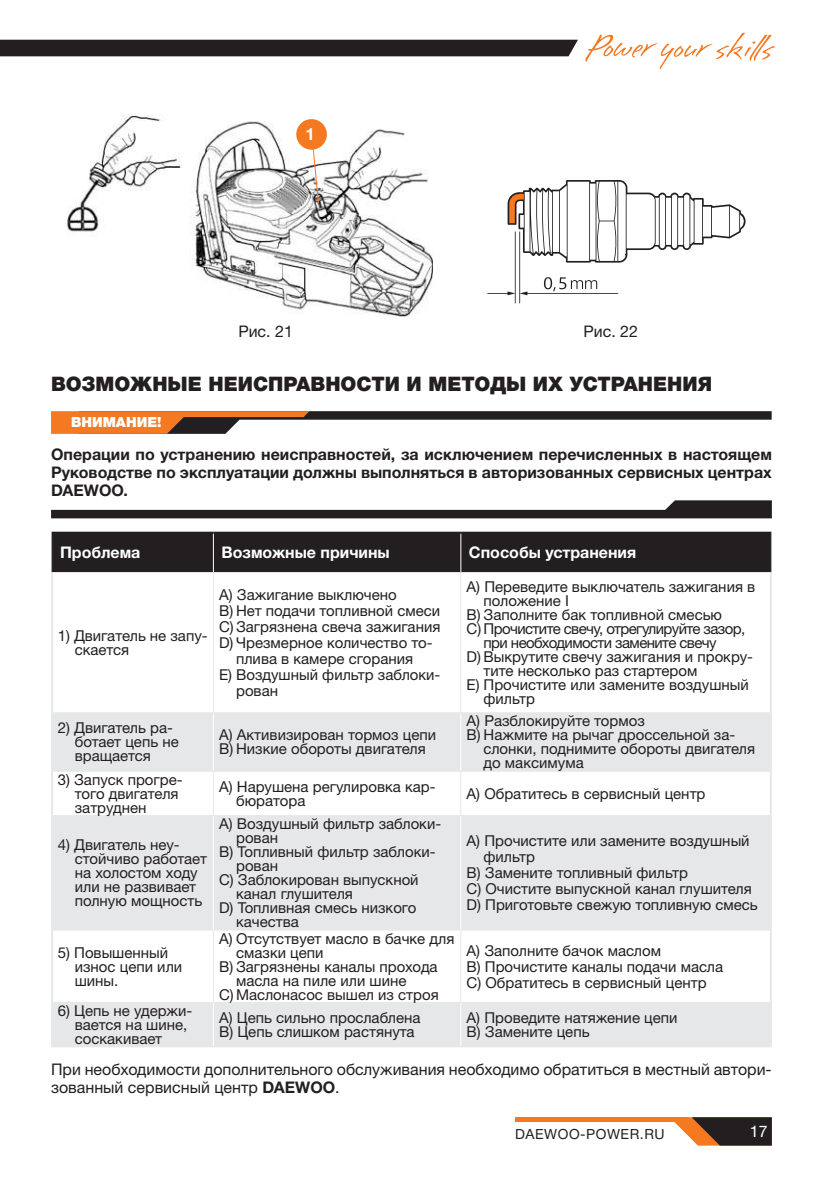
<style>
.page{position:relative;width:840px;height:1191px;background:#fff}
.page>*{position:absolute;margin:0;border:0;box-sizing:border-box;transform-origin:0 0}
.t1{font:900 20px "Helvetica Neue LTW1 G";color:#231f20}
.t2{font:700 16.8px "Helvetica Neue LTW1 G";color:#fff}
.t3{font:700 16px/18px "Helvetica Neue LTW1 G";color:#231f20;text-align:justify}
.t4{font:16px/18px "Helvetica Neue LTW1 G";color:#231f20}
.t5{font:700 16px "Helvetica Neue LTW1 G";color:#fff}
.t6{font:16px "Helvetica Neue Cyr";color:#fff}
.t7{font:15px/14px "Helvetica Neue LTW1 G";color:#231f20}
.t8{font:15px "Helvetica Neue LTW1 G";letter-spacing:-.04em;color:#231f20}
.t9{font:14px "Helvetica 5 Normal";letter-spacing:.04em;color:#231f20}
.t10{font:900 14px "Helvetica Neue LTW1 G";color:#fff}
.s1{font-weight:700}
</style>
<div class="page">
<div style="left:0;top:40px;width:577px;height:16px;background:#231f20"></div>
<svg style="left:585px;top:33px;width:189px;height:36px"></svg>
<svg style="left:674px;top:1117px;width:97px;height:28px"></svg>
<div style="left:514px;top:1117px;width:174px;height:5px;background:#f47921"></div>
<svg style="left:51px;top:411px;width:720px;height:23px"></svg>
<svg style="left:51px;top:500px;width:720px;height:18px"></svg>
<img style="left:67px;top:114px;width:365px;height:203px">
<div style="left:296px;top:119px;width:31px;height:31px;background:#f47921;border-radius:50%"></div>
<svg style="left:312px;top:148px;width:7px;height:56px"></svg>
<svg style="left:487px;top:180px;width:258px;height:123px"></svg>
<div style="left:53px;top:533px;width:717px;height:39px;background:#231f20"></div>
<svg style="left:53px;top:713px;width:716px;height:333px;fill:#e6e7e9"></svg>
<hr style="left:52px;top:531px;width:161px;height:2px;background:#231f20">
<hr style="left:213px;top:531px;width:247px;height:2px;background:#231f20">
<hr style="left:460px;top:531px;width:311px;height:2px;background:#231f20">
<hr style="left:213px;top:533px;width:1px;height:39px;background:#fff">
<hr style="left:460px;top:533px;width:1px;height:39px;background:#fff">
<hr style="left:51px;top:572px;width:162px;height:1px;background:#e6e7e9">
<hr style="left:213px;top:572px;width:247px;height:1px;background:#e6e7e9">
<hr style="left:213px;top:573px;width:1px;height:139px;background:#e6e7e9">
<hr style="left:460px;top:572px;width:311px;height:1px;background:#e6e7e9">
<hr style="left:460px;top:573px;width:1px;height:139px;background:#e6e7e9">
<hr style="left:53px;top:712px;width:160px;height:1px;background:#e6e7e9">
<hr style="left:213px;top:712px;width:247px;height:1px;background:#e6e7e9">
<hr style="left:460px;top:712px;width:309px;height:1px;background:#e6e7e9">
<hr style="left:53px;top:770px;width:160px;height:1px;background:#e6e7e9">
<hr style="left:213px;top:770px;width:247px;height:1px;background:#e6e7e9">
<hr style="left:213px;top:771px;width:1px;height:44px;background:#e6e7e9">
<hr style="left:460px;top:770px;width:309px;height:1px;background:#e6e7e9">
<hr style="left:460px;top:771px;width:1px;height:44px;background:#e6e7e9">
<hr style="left:53px;top:815px;width:160px;height:1px;background:#e6e7e9">
<hr style="left:213px;top:815px;width:247px;height:1px;background:#e6e7e9">
<hr style="left:460px;top:815px;width:309px;height:1px;background:#e6e7e9">
<hr style="left:53px;top:929px;width:160px;height:1px;background:#e6e7e9">
<hr style="left:213px;top:929px;width:247px;height:1px;background:#e6e7e9">
<hr style="left:213px;top:930px;width:1px;height:72px;background:#e6e7e9">
<hr style="left:460px;top:929px;width:309px;height:1px;background:#e6e7e9">
<hr style="left:460px;top:930px;width:1px;height:72px;background:#e6e7e9">
<hr style="left:53px;top:1002px;width:160px;height:1px;background:#e6e7e9">
<hr style="left:213px;top:1002px;width:247px;height:1px;background:#e6e7e9">
<hr style="left:460px;top:1002px;width:309px;height:1px;background:#e6e7e9">
<hr style="left:51px;top:1046px;width:162px;height:1px;background:#e6e7e9">
<hr style="left:213px;top:1046px;width:247px;height:1px;background:#e6e7e9">
<hr style="left:460px;top:1046px;width:311px;height:1px;background:#e6e7e9">
<hr style="left:52px;top:533px;width:1px;height:39px;background:#231f20">
<hr style="left:770px;top:533px;width:1px;height:39px;background:#231f20">
<hr style="left:51px;top:573px;width:2px;height:140px;background:#e6e7e9">
<hr style="left:769px;top:573px;width:2px;height:140px;background:#e6e7e9">
<hr style="left:51px;top:713px;width:2px;height:58px;background:#e6e7e9">
<hr style="left:769px;top:713px;width:2px;height:58px;background:#e6e7e9">
<hr style="left:51px;top:771px;width:2px;height:44px;background:#e6e7e9">
<hr style="left:769px;top:771px;width:2px;height:44px;background:#e6e7e9">
<hr style="left:51px;top:815px;width:2px;height:115px;background:#e6e7e9">
<hr style="left:769px;top:815px;width:2px;height:115px;background:#e6e7e9">
<hr style="left:51px;top:930px;width:2px;height:72px;background:#e6e7e9">
<hr style="left:769px;top:930px;width:2px;height:72px;background:#e6e7e9">
<hr style="left:51px;top:1002px;width:2px;height:44px;background:#e6e7e9">
<hr style="left:769px;top:1002px;width:2px;height:44px;background:#e6e7e9">
<hr style="left:213px;top:713px;width:1px;height:57px;background:#fff">
<hr style="left:460px;top:713px;width:1px;height:57px;background:#fff">
<hr style="left:213px;top:816px;width:1px;height:113px;background:#fff">
<hr style="left:460px;top:816px;width:1px;height:113px;background:#fff">
<hr style="left:213px;top:1003px;width:1px;height:43px;background:#fff">
<hr style="left:460px;top:1003px;width:1px;height:43px;background:#fff">
<p class="t2" style="left:305px;top:124px;width:11px">1</p>
<p class="t4" style="left:238px;top:322px;width:56px">Рис. 21</p>
<p class="t4" style="left:583px;top:322px;width:56px">Рис. 22</p>
<h1 class="t1" style="left:51px;top:372px;width:662px">ВОЗМОЖНЫЕ НЕИСПРАВНОСТИ И МЕТОДЫ ИХ УСТРАНЕНИЯ</h1>
<p class="t10" style="left:71px;top:413px;width:92px">ВНИМАНИЕ!</p>
<p class="t3" style="left:51px;top:445px;width:722px">Операции по устранению неисправностей, за исключением перечисленных в настоящем Руководстве по эксплуатации должны выполняться в авторизованных сервисных центрах DAEWOO.</p>
<p class="t5" style="left:60px;top:543px;width:82px">Проблема</p>
<p class="t5" style="left:221px;top:543px;width:170px">Возможные причины</p>
<p class="t5" style="left:468px;top:543px;width:169px">Способы устранения</p>
<p class="t7" style="left:75px;top:628px;width:134px;text-indent:-17px">1) Двигатель не запу&shy;скается</p>
<p class="t7" style="left:219px;top:587px;width:179px">А) Зажигание выключено</p>
<p class="t7" style="left:219px;top:603px;width:222px">B) Нет подачи топливной смеси</p>
<p class="t7" style="left:219px;top:619px;width:223px">C)Загрязнена свеча зажигания</p>
<p class="t7" style="left:219px;top:635px;width:215px">D) Чрезмерное количество то-</p>
<p class="t7" style="left:236px;top:651px;width:178px">плива в камере сгорания</p>
<p class="t7" style="left:219px;top:667px;width:223px">E) Воздушный фильтр заблоки-</p>
<p class="t7" style="left:236px;top:683px;width:43px">рован</p>
<p class="t7" style="left:75px;top:721px;width:105px;text-indent:-17px">2) Двигатель ра&shy;ботает цепь не вращается</p>
<p class="t7" style="left:219px;top:728px;width:218px">А) Активизирован тормоз цепи<br>B) Низкие обороты двигателя</p>
<p class="t7" style="left:466px;top:579px;width:290px">А) Переведите выключатель зажигания в</p>
<p class="t7" style="left:483px;top:593px;width:87px">положение I</p>
<p class="t7" style="left:466px;top:607px;width:257px">B) Заполните бак топливной смесью</p>
<p class="t8" style="left:466px;top:619px;width:280px">C) Прочистите свечу, отрегулируйте зазор,</p>
<p class="t8" style="left:483px;top:633px;width:234px">при необходимости замените свечу</p>
<p class="t7" style="left:466px;top:649px;width:288px">D) Выкрутите свечу зажигания и прокру-</p>
<p class="t7" style="left:483px;top:663px;width:215px">тите несколько раз стартером</p>
<p class="t7" style="left:466px;top:677px;width:284px">E) Прочистите или замените воздушный</p>
<p class="t7" style="left:483px;top:691px;width:53px">фильтр</p>
<p class="t7" style="left:466px;top:714px;width:180px">А) Разблокируйте тормоз</p>
<p class="t7" style="left:466px;top:728px;width:270px">B) Нажмите на рычаг дроссельной за-</p>
<p class="t7" style="left:483px;top:742px;width:273px">слонки, поднимите обороты двигателя</p>
<p class="t7" style="left:483px;top:756px;width:102px">до максимума</p>
<p class="t7" style="left:75px;top:772px;width:109px;text-indent:-17px">3) Запуск прогре&shy;того двигателя затруднен</p>
<p class="t7" style="left:236px;top:779px;width:201px;text-indent:-17px">А) Нарушена регулировка кар&shy;бюратора</p>
<p class="t7" style="left:466px;top:786px;width:240px">А) Обратитесь в сервисный центр</p>
<p class="t7" style="left:75px;top:837px;width:134px;text-indent:-17px">4) Двигатель неу&shy;стойчиво работает на холостом ходу или не развивает полную мощность</p>
<p class="t7" style="left:219px;top:816px;width:223px">A) Воздушный фильтр заблоки-</p>
<p class="t7" style="left:236px;top:830px;width:43px">рован</p>
<p class="t7" style="left:219px;top:844px;width:218px">B) Топливный фильтр заблоки-</p>
<p class="t7" style="left:236px;top:858px;width:43px">рован</p>
<p class="t7" style="left:219px;top:872px;width:201px">С) Заблокирован выпускной</p>
<p class="t7" style="left:236px;top:886px;width:118px">канал глушителя</p>
<p class="t7" style="left:219px;top:900px;width:199px">D) Топливная смесь низкого</p>
<p class="t7" style="left:236px;top:914px;width:64px">качества</p>
<p class="t7" style="left:466px;top:833px;width:284px">A) Прочистите или замените воздушный</p>
<p class="t7" style="left:483px;top:849px;width:53px">фильтр</p>
<p class="t7" style="left:466px;top:865px;width:223px">B) Замените топливный фильтр</p>
<p class="t7" style="left:466px;top:881px;width:287px">С) Очистите выпускной канал глушителя</p>
<p class="t7" style="left:466px;top:897px;width:292px">D) Приготовьте свежую топливную смесь</p>
<p class="t7" style="left:75px;top:945px;width:109px;text-indent:-17px">5) Повышенный износ цепи или шины.</p>
<p class="t7" style="left:219px;top:931px;width:237px">A) Отсутствует масло в бачке для</p>
<p class="t7" style="left:236px;top:945px;width:89px">смазки цепи</p>
<p class="t7" style="left:219px;top:959px;width:220px">B) Загрязнены каналы прохода</p>
<p class="t7" style="left:236px;top:973px;width:172px">масла на пиле или шине</p>
<p class="t7" style="left:219px;top:987px;width:221px">C) Маслонасос вышел из строя</p>
<p class="t7" style="left:466px;top:942px;width:258px;line-height:16px">А) Заполните бачок маслом<br>В) Прочистите каналы подачи масла<br>С) Обратитесь в сервисный центр</p>
<p class="t7" style="left:75px;top:1003px;width:119px;text-indent:-17px">6) Цепь не удержи&shy;вается на шине, соскакивает</p>
<p class="t7" style="left:219px;top:1010px;width:203px">А) Цепь сильно прослаблена<br>В) Цепь слишком растянута</p>
<p class="t7" style="left:466px;top:1010px;width:212px">А) Проведите натяжение цепи<br>В) Замените цепь</p>
<p class="t4" style="left:51px;top:1060px;width:722px">При необходимости дополнительного обслуживания необходимо обратиться в местный автори&shy;зованный сервисный центр <span class="s1">DAEWOO</span>.</p>
<p class="t9" style="left:514px;top:1126px;width:151px">DAEWOO-POWER.RU</p>
<p class="t6" style="left:749px;top:1122px;width:19px">17</p>
</div>
